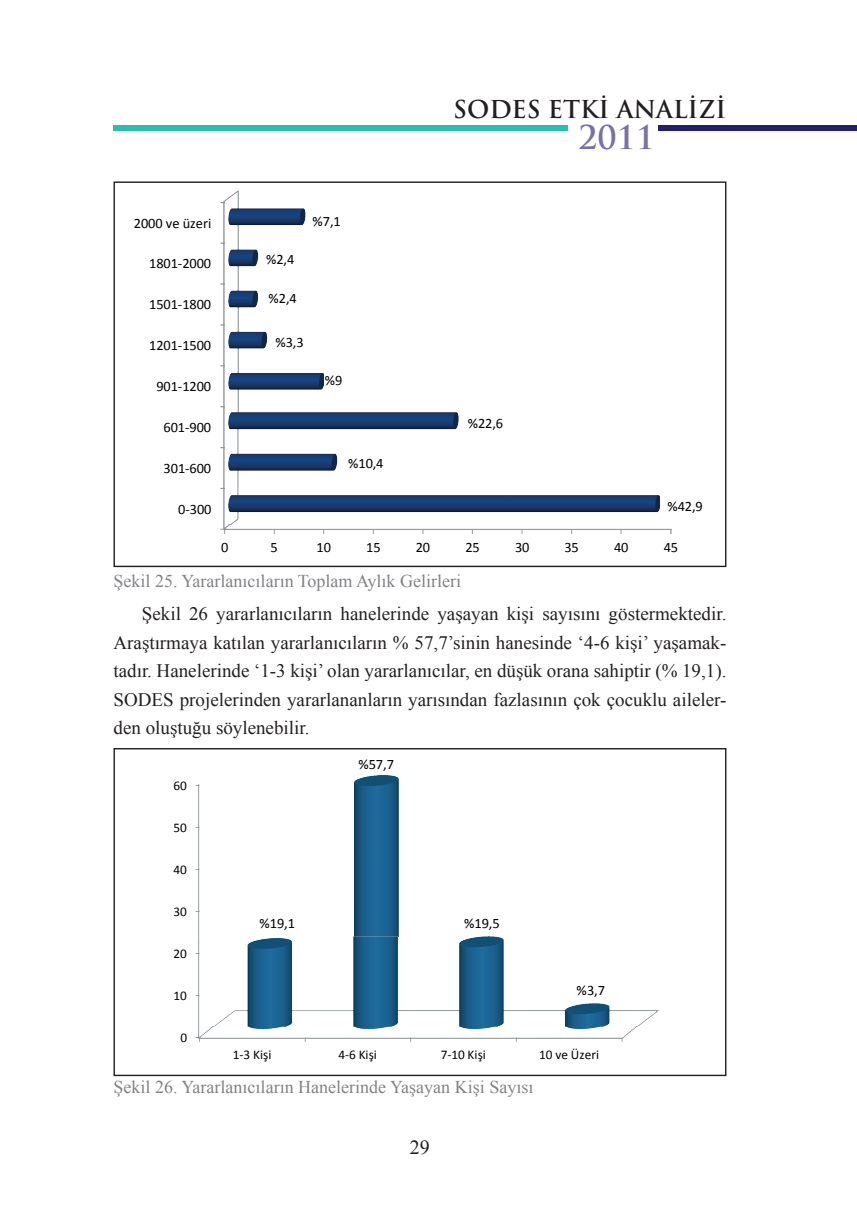
<style>
.page{position:relative;width:857px;height:1225px;background:#fff}
.page>*{position:absolute;margin:0;border:0;box-sizing:border-box;transform-origin:0 0}
.t1{font:700 32px "Trajan Pro";color:#7871a7}
.t2{font:700 24px "Trajan Pro";color:#231f20}
.t3{font:20px "Times New Roman";color:#231f20}
.t4{font:19px/28.4px "Times New Roman";color:#231f20;text-align:justify}
.t5{font:18px "Times New Roman";color:#808285}
.t6{font:14.4px "Calibri";letter-spacing:-.005em;color:#000}
.t7{font:13.2px "Calibri";color:#000}
</style>
<div class="page">
<div style="left:113px;top:125px;width:454px;height:5px;background:#2abdb1"></div>
<div style="left:658px;top:125px;width:198px;height:5px;background:#221e72"></div>
<svg style="left:220px;top:190px;width:452px;height:344px"></svg>
<svg style="left:195px;top:775px;width:464px;height:267px"></svg>
<p class="t2" style="left:453px;top:95px;width:274px">SODES ETKİ ANALİZİ</p>
<h1 class="t1" style="left:578px;top:119px;width:78px">2011</h1>
<p class="t6" style="left:134px;top:217px;width:79px">2000 ve üzeri</p>
<p class="t6" style="left:312px;top:215px;width:30px">%7,1</p>
<p class="t6" style="left:149px;top:258px;width:63px">1801-2000</p>
<p class="t6" style="left:266px;top:253px;width:30px">%2,4</p>
<p class="t6" style="left:149px;top:298px;width:63px">1501-1800</p>
<p class="t6" style="left:268px;top:292px;width:30px">%2,4</p>
<p class="t6" style="left:149px;top:339px;width:63px">1201-1500</p>
<p class="t6" style="left:275px;top:336px;width:30px">%3,3</p>
<p class="t6" style="left:156px;top:380px;width:56px">901-1200</p>
<p class="t6" style="left:324px;top:375px;width:19px">%9</p>
<p class="t6" style="left:163px;top:421px;width:49px">601-900</p>
<p class="t6" style="left:467px;top:417px;width:37px">%22,6</p>
<p class="t6" style="left:163px;top:462px;width:49px">301-600</p>
<p class="t6" style="left:348px;top:458px;width:37px">%10,4</p>
<p class="t6" style="left:178px;top:503px;width:35px">0-300</p>
<p class="t6" style="left:667px;top:500px;width:37px">%42,9</p>
<p class="t6" style="left:221px;top:541px;width:9px">0</p>
<p class="t6" style="left:270px;top:541px;width:9px">5</p>
<p class="t6" style="left:316px;top:541px;width:16px">10</p>
<p class="t6" style="left:366px;top:541px;width:16px">15</p>
<p class="t6" style="left:415px;top:541px;width:16px">20</p>
<p class="t6" style="left:465px;top:541px;width:16px">25</p>
<p class="t6" style="left:514px;top:541px;width:16px">30</p>
<p class="t6" style="left:564px;top:541px;width:16px">35</p>
<p class="t6" style="left:613px;top:541px;width:16px">40</p>
<p class="t6" style="left:663px;top:541px;width:16px">45</p>
<p class="t5" style="left:113px;top:570px;width:349px">Şekil 25. Yararlanıcıların Toplam Aylık Gelirleri</p>
<p class="t4" style="left:113px;top:599px;width:614px;text-indent:28px">Şekil 26 yararlanıcıların hanelerinde yaşayan kişi sayısını göstermektedir.<br>Araştırmaya katılan yararlanıcıların % 57,7’sinin hanesinde ‘4-6 kişi’ yaşamak&shy;tadır. Hanelerinde ‘1-3 kişi’ olan yararlanıcılar, en düşük orana sahiptir (% 19,1).<br>SODES projelerinden yararlananların yarısından fazlasının çok çocuklu aileler&shy;den oluştuğu söylenebilir.</p>
<p class="t7" style="left:173px;top:780px;width:15px">60</p>
<p class="t7" style="left:173px;top:822px;width:15px">50</p>
<p class="t7" style="left:173px;top:864px;width:15px">40</p>
<p class="t7" style="left:173px;top:906px;width:15px">30</p>
<p class="t7" style="left:173px;top:948px;width:15px">20</p>
<p class="t7" style="left:173px;top:990px;width:15px">10</p>
<p class="t7" style="left:180px;top:1032px;width:8px">0</p>
<p class="t6" style="left:259px;top:917px;width:37px">%19,1</p>
<p class="t6" style="left:358px;top:758px;width:37px">%57,7</p>
<p class="t6" style="left:464px;top:917px;width:37px">%19,5</p>
<p class="t6" style="left:576px;top:984px;width:30px">%3,7</p>
<p class="t7" style="left:233px;top:1048px;width:40px">1-3 Kişi</p>
<p class="t7" style="left:338px;top:1048px;width:40px">4-6 Kişi</p>
<p class="t7" style="left:440px;top:1048px;width:47px">7-10 Kişi</p>
<p class="t7" style="left:539px;top:1048px;width:61px">10 ve Üzeri</p>
<p class="t5" style="left:113px;top:1076px;width:421px">Şekil 26. Yararlanıcıların Hanelerinde Yaşayan Kişi Sayısı</p>
<p class="t3" style="left:410px;top:1136px;width:21px">29</p>
</div>
